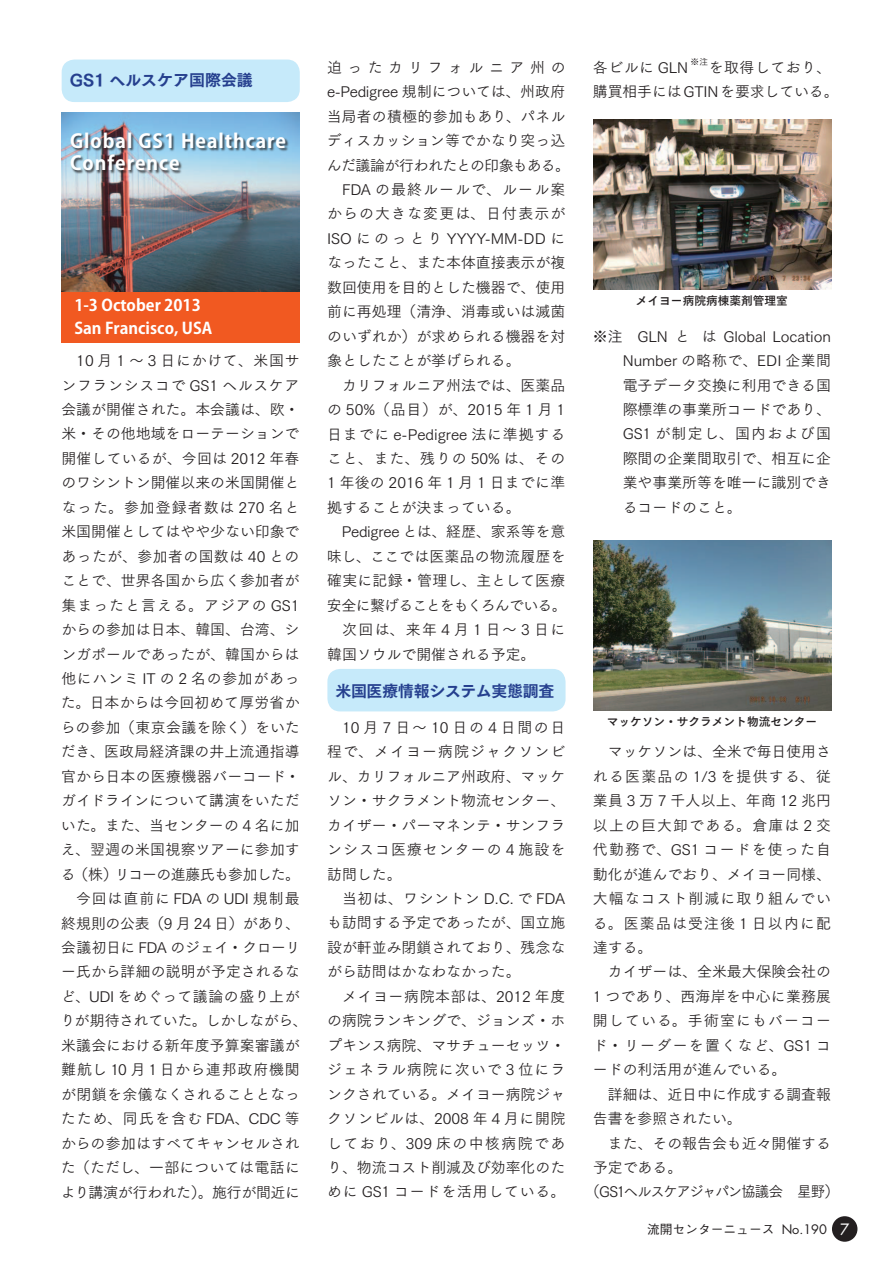
<style>
.page{position:relative;width:893px;height:1263px;background:#fff}
.page>*{position:absolute;margin:0;border:0;box-sizing:border-box;transform-origin:0 0}
.t1{font:700 19.2px/22.4px "Koz Go Pro";letter-spacing:.05em;color:#fff}
.t2{font:700 15.9px/22.4px "Koz Go Pro";color:#fff}
.t3{font:15.9px "Tsuku Go Pro E";letter-spacing:-.01em;color:#253f8e}
.t4{font:14.85px/24.5px "Tsuku Go Pro R";color:#231f20}
.t5{font:14.85px "Tsuku Go Pro R";letter-spacing:.08em;color:#231f20}
.t6{font:14.85px "Tsuku Go Pro R";letter-spacing:-.075em;color:#231f20}
.t7{font:14.85px "Tsuku Go Pro R";letter-spacing:.085em;color:#231f20}
.t8{font:14.85px "Tsuku Go Pro R";letter-spacing:.02em;color:#231f20}
.t9{font:14.85px "Tsuku Go Pro R";letter-spacing:.09em;color:#231f20}
.t10{font:14.85px "Tsuku Go Pro R";letter-spacing:.07em;color:#231f20}
.t11{font:14.85px "Tsuku Go Pro R";letter-spacing:.075em;color:#231f20}
.t12{font:500 12.75px "Gothic BBB";color:#231f20}
.t13{font:11.7px "Tsuku Go Pro B";color:#231f20}
.t14{font:8.7px "Tsuku Go Pro R";color:#231f20}
.s1{font-family:"Futura";font-weight:400}
.s2{font-family:"Futura";font-weight:400;font-size:15.15px;color:#fff}
</style>
<div class="page">
<div style="left:62px;top:60px;width:238px;height:42px;background:#c6eafa;border-radius:13px"></div>
<div style="left:327px;top:669px;width:239px;height:42px;background:#c6eafa;border-radius:13px"></div>
<img style="left:593px;top:119px;width:238px;height:170px">
<img style="left:593px;top:540px;width:238px;height:170px">
<div style="left:62px;top:291px;width:238px;height:51px;background:#f15921"></div>
<img style="left:62px;top:112px;width:238px;height:179px">
<div style="left:71px;top:134px;width:218px;height:41px;background:#231f20;opacity:.75"></div>
<div style="left:832px;top:1216px;width:25px;height:26px;background:#231f20;border-radius:50%"></div>
<p class="t3" style="left:70px;top:66px;width:184px">GS1 ヘルスケア国際会議</p>
<p class="t1" style="left:70px;top:131px;width:217px">Global GS1 Healthcare<br>Conference</p>
<p class="t2" style="left:74px;top:295px;width:139px">1-3 October 2013<br>San Francisco, USA</p>
<p class="t4" style="left:60px;top:347px;width:248px">　10 月 1 ～ 3 日にかけて、米国サンフランシスコで GS1 ヘルスケア会議が開催された。本会議は、欧・米・その他地域をローテーションで開催しているが、今回は 2012 年春のワシントン開催以来の米国開催となった。参加登録者数は 270 名と米国開催としてはやや少ない印象であったが、参加者の国数は 40 とのことで、世界各国から広く参加者が集まったと言える。アジアの GS1からの参加は日本、韓国、台湾、シンガポールであったが、韓国からは他にハンミ IT の 2 名の参加があった。日本からは今回初めて厚労省からの参加（東京会議を除く）をいただき、医政局経済課の井上流通指導官から日本の医療機器バーコード・ガイドラインについて講演をいただいた。また、当センターの 4 名に加え、翌週の米国視察ツアーに参加する（株）リコーの進藤氏も参加した。　今回は直前に FDA の UDI 規制最終規則の公表（9 月 24 日）があり、会議初日に FDA のジェイ・クローリー氏から詳細の説明が予定されるなど、UDI をめぐって議論の盛り上がりが期待されていた。しかしながら、米議会における新年度予算案審議が難航し 10 月 1 日から連邦政府機関が閉鎖を余儀なくされることとなったため、同氏を含む FDA、CDC 等からの参加はすべてキャンセルされた（ただし、一部については電話により講演が行われた）。施行が間近に</p>
<p class="t4" style="left:327px;top:53px;width:245px">迫ったカリフォルニア州のe-Pedigree 規制については、州政府当局者の積極的参加もあり、パネルディスカッション等でかなり突っ込んだ議論が行われたとの印象もある。　FDA の最終ルールで、ルール案からの大きな変更は、日付表示が<br>ISO にのっとり YYYY-MM-DD になったこと、また本体直接表示が複数回使用を目的とした機器で、使用前に再処理（清浄、消毒或いは滅菌のいずれか）が求められる機器を対象としたことが挙げられる。<br>　カリフォルニア州法では、医薬品の 50%（品目）が、2015 年 1 月 1日までに e-Pedigree 法に準拠すること、また、残りの 50% は、その<br>1 年後の 2016 年 1 月 1 日までに準拠することが決まっている。　Pedigree とは、経歴、家系等を意味し、ここでは医薬品の物流履歴を確実に記録・管理し、主として医療安全に繋げることをもくろんでいる。　次回は、来年 4 月 1 日～ 3 日に韓国ソウルで開催される予定。</p>
<p class="t3" style="left:336px;top:677px;width:220px">米国医療情報システム実態調査</p>
<p class="t4" style="left:327px;top:713px;width:240px">　10 月 7 日～ 10 日の 4 日間の日程で、メイヨー病院ジャクソンビル、カリフォルニア州政府、マッケソン・サクラメント物流センター、カイザー・パーマネンテ・サンフランシスコ医療センターの 4 施設を訪問した。<br>　当初は、ワシントン D.C. で FDAも訪問する予定であったが、国立施設が軒並み閉鎖されており、残念ながら訪問はかなわなかった。<br>　メイヨー病院本部は、2012 年度の病院ランキングで、ジョンズ・ホプキンス病院、マサチューセッツ・ジェネラル病院に次いで 3 位にランクされている。メイヨー病院ジャクソンビルは、2008 年 4 月に開院しており、309 床の中核病院であり、物流コスト削減及び効率化のために GS1 コードを活用している。</p>
<p class="t4" style="left:593px;top:53px;width:97px">各ビルに GLN</p>
<p class="t14" style="left:690px;top:55px;width:19px">※注</p>
<p class="t4" style="left:593px;top:53px;width:247px;text-indent:116px">を取得しており、購買相手にはGTINを要求している。</p>
<p class="t13" style="left:636px;top:290px;width:154px">メイヨー病院病棟薬剤管理室</p>
<p class="t4" style="left:623px;top:322px;width:210px;text-align:justify;text-indent:-30px">※注　GLN と は Global Location Number の略称で、EDI 企業間電子データ交換に利用できる国際標準の事業所コードであり、GS1 が制定し、国内および国際間の企業間取引で、相互に企業や事業所等を唯一に識別できるコードのこと。</p>
<p class="t13" style="left:607px;top:711px;width:212px">マッケソン・サクラメント物流センター</p>
<p class="t4" style="left:593px;top:738px;width:240px">　マッケソンは、全米で毎日使用さ</p>
<p class="t7" style="left:593px;top:764px;width:240px">れる医薬品の 1/3 を提供する、従</p>
<p class="t8" style="left:593px;top:788px;width:240px">業員 3 万 7 千人以上、年商 12 兆円</p>
<p class="t5" style="left:593px;top:813px;width:240px">以上の巨大卸である。倉庫は 2 交</p>
<p class="t5" style="left:593px;top:837px;width:240px">代勤務で、GS1 コードを使った自</p>
<p class="t4" style="left:593px;top:860px;width:240px">動化が進んでおり、メイヨー同様、</p>
<p class="t10" style="left:593px;top:886px;width:240px">大幅なコスト削減に取り組んでい</p>
<p class="t5" style="left:593px;top:911px;width:240px">る。医薬品は受注後 1 日以内に配</p>
<p class="t4" style="left:593px;top:933px;width:61px">達する。</p>
<p class="t4" style="left:593px;top:958px;width:240px">　カイザーは、全米最大保険会社の</p>
<p class="t4" style="left:593px;top:982px;width:240px">1 つであり、西海岸を中心に業務展</p>
<p class="t11" style="left:593px;top:1008px;width:240px">開している。手術室にもバーコー</p>
<p class="t9" style="left:593px;top:1033px;width:240px">ド・リーダーを置くなど、GS1 コ</p>
<p class="t4" style="left:593px;top:1056px;width:195px">ードの利活用が進んでいる。</p>
<p class="t4" style="left:593px;top:1080px;width:240px">　詳細は、近日中に作成する調査報</p>
<p class="t4" style="left:593px;top:1105px;width:150px">告書を参照されたい。</p>
<p class="t4" style="left:593px;top:1129px;width:240px">　また、その報告会も近々開催する</p>
<p class="t4" style="left:593px;top:1153px;width:91px">予定である。</p>
<p class="t6" style="left:585px;top:1179px;width:255px">（GS1ヘルスケアジャパン協議会　星野）</p>
<p class="t12" style="left:647px;top:1222px;width:204px">流開センターニュース <span class="s1">No.190</span> <span class="s2">7</span></p>
</div>
